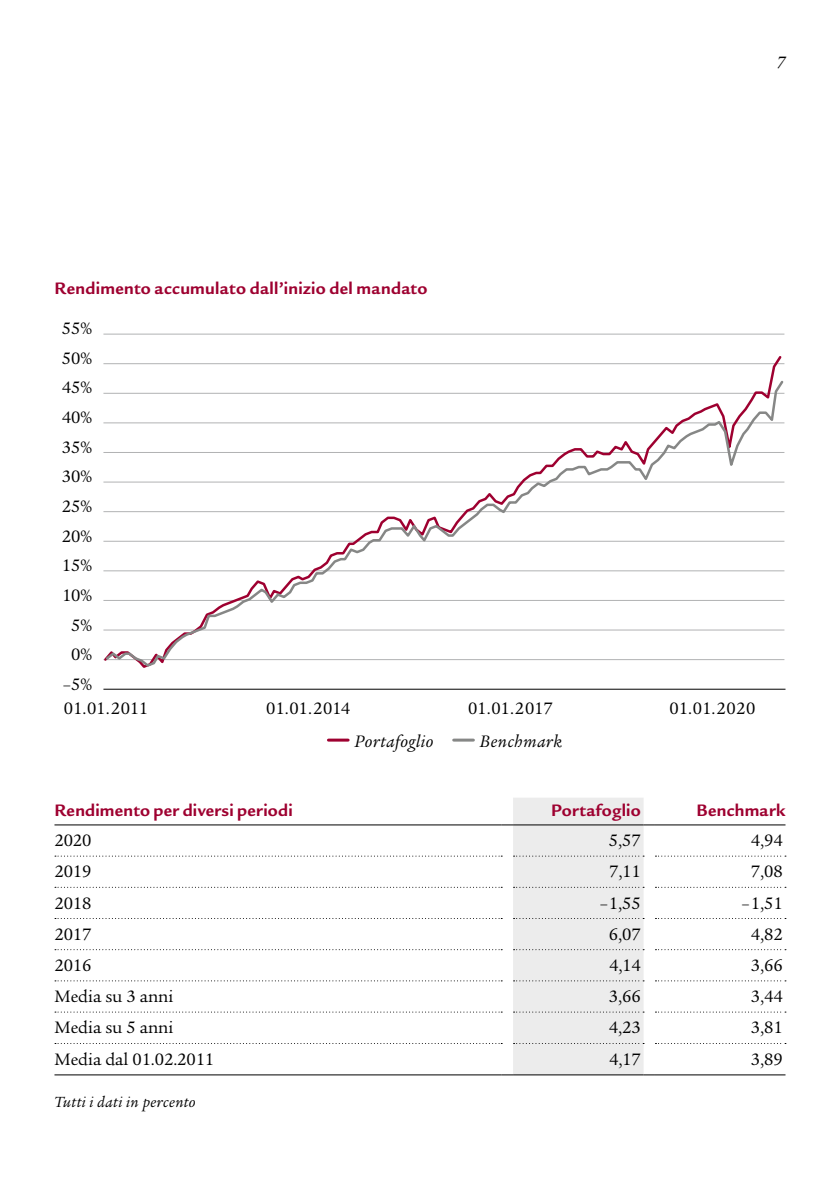
<style>
.page{position:relative;width:840px;height:1191px;background:#fff}
.page>*{position:absolute;margin:0;border:0;box-sizing:border-box;transform-origin:0 0}
.Book_10_13pt_K{font:18px "Legacy Serif ITC Pro";letter-spacing:-.005em;color:#000}
.t1{font:700 18px "Legacy Sans ITC Pro";letter-spacing:.02em;color:#9e0030}
.t2{font:italic 18px "Legacy Serif ITC Pro";letter-spacing:.03em;color:#000}
.t3{font:italic 16px "Legacy Serif ITC Pro";letter-spacing:.025em;color:#000}
</style>
<div class="page">
<hr style="left:54px;top:824px;width:447px;height:1px;background:#000">
<hr style="left:54px;top:1074px;width:447px;height:1px;background:#000">
<svg style="left:55px;top:798px;width:730px;height:277px"></svg>
<hr style="left:328px;top:738px;width:20px;height:3px;background:#9e0030">
<hr style="left:453px;top:738px;width:20px;height:3px;background:#868786">
<hr style="left:103px;top:334px;width:681px;height:1px;background:#b1b2b3">
<hr style="left:103px;top:688px;width:682px;height:1px;background:#000">
<hr style="left:103px;top:363px;width:681px;height:1px;background:#b1b2b3">
<svg style="left:103px;top:356px;width:680px;height:22px"></svg>
<svg style="left:103px;top:378px;width:682px;height:290px"></svg>
<p class="t2" style="left:776px;top:51px;width:10px">7</p>
<p class="t1" style="left:54px;top:277px;width:374px">Rendimento accumulato dall’inizio del mandato</p>
<p class="Book_10_13pt_K" style="left:62px;top:317px;width:32px">55%</p>
<p class="Book_10_13pt_K" style="left:62px;top:347px;width:32px">50%</p>
<p class="Book_10_13pt_K" style="left:62px;top:377px;width:32px">45%</p>
<p class="Book_10_13pt_K" style="left:62px;top:406px;width:32px">40%</p>
<p class="Book_10_13pt_K" style="left:62px;top:436px;width:32px">35%</p>
<p class="Book_10_13pt_K" style="left:62px;top:466px;width:32px">30%</p>
<p class="Book_10_13pt_K" style="left:62px;top:495px;width:32px">25%</p>
<p class="Book_10_13pt_K" style="left:62px;top:525px;width:32px">20%</p>
<p class="Book_10_13pt_K" style="left:62px;top:554px;width:32px">15%</p>
<p class="Book_10_13pt_K" style="left:62px;top:584px;width:31px">10%</p>
<p class="Book_10_13pt_K" style="left:71px;top:614px;width:22px">5%</p>
<p class="Book_10_13pt_K" style="left:71px;top:643px;width:22px">0%</p>
<p class="Book_10_13pt_K" style="left:63px;top:673px;width:31px">–5%</p>
<p class="Book_10_13pt_K" style="left:64px;top:697px;width:86px">01.01.2011</p>
<p class="Book_10_13pt_K" style="left:266px;top:697px;width:86px">01.01.2014</p>
<p class="Book_10_13pt_K" style="left:468px;top:697px;width:86px">01.01.2017</p>
<p class="Book_10_13pt_K" style="left:669px;top:697px;width:87px">01.01.2020</p>
<p class="t2" style="left:354px;top:729px;width:80px">Portafoglio</p>
<p class="t2" style="left:479px;top:729px;width:84px">Benchmark</p>
<p class="t1" style="left:54px;top:799px;width:240px">Rendimento per diversi periodi</p>
<p class="t1" style="left:551px;top:799px;width:91px">Portafoglio</p>
<p class="t1" style="left:696px;top:799px;width:90px">Benchmark</p>
<p class="Book_10_13pt_K" style="left:54px;top:829px;width:39px">2020</p>
<p class="Book_10_13pt_K" style="left:608px;top:829px;width:33px">5,57</p>
<p class="Book_10_13pt_K" style="left:750px;top:829px;width:33px">4,94</p>
<p class="Book_10_13pt_K" style="left:54px;top:860px;width:39px">2019</p>
<p class="Book_10_13pt_K" style="left:609px;top:860px;width:33px">7,11</p>
<p class="Book_10_13pt_K" style="left:750px;top:860px;width:33px">7,08</p>
<p class="Book_10_13pt_K" style="left:54px;top:892px;width:39px">2018</p>
<p class="Book_10_13pt_K" style="left:599px;top:892px;width:43px">–1,55</p>
<p class="Book_10_13pt_K" style="left:741px;top:892px;width:43px">–1,51</p>
<p class="Book_10_13pt_K" style="left:54px;top:923px;width:39px">2017</p>
<p class="Book_10_13pt_K" style="left:608px;top:923px;width:33px">6,07</p>
<p class="Book_10_13pt_K" style="left:750px;top:923px;width:33px">4,82</p>
<p class="Book_10_13pt_K" style="left:54px;top:954px;width:39px">2016</p>
<p class="Book_10_13pt_K" style="left:609px;top:954px;width:33px">4,14</p>
<p class="Book_10_13pt_K" style="left:750px;top:954px;width:33px">3,66</p>
<p class="Book_10_13pt_K" style="left:54px;top:985px;width:120px">Media su 3 anni</p>
<p class="Book_10_13pt_K" style="left:608px;top:985px;width:33px">3,66</p>
<p class="Book_10_13pt_K" style="left:750px;top:985px;width:33px">3,44</p>
<p class="Book_10_13pt_K" style="left:54px;top:1016px;width:120px">Media su 5 anni</p>
<p class="Book_10_13pt_K" style="left:608px;top:1016px;width:33px">4,23</p>
<p class="Book_10_13pt_K" style="left:750px;top:1016px;width:33px">3,81</p>
<p class="Book_10_13pt_K" style="left:54px;top:1048px;width:161px">Media dal 01.02.2011</p>
<p class="Book_10_13pt_K" style="left:609px;top:1048px;width:33px">4,17</p>
<p class="Book_10_13pt_K" style="left:750px;top:1048px;width:33px">3,89</p>
<p class="t3" style="left:54px;top:1092px;width:143px">Tutti i dati in percento</p>
</div>
